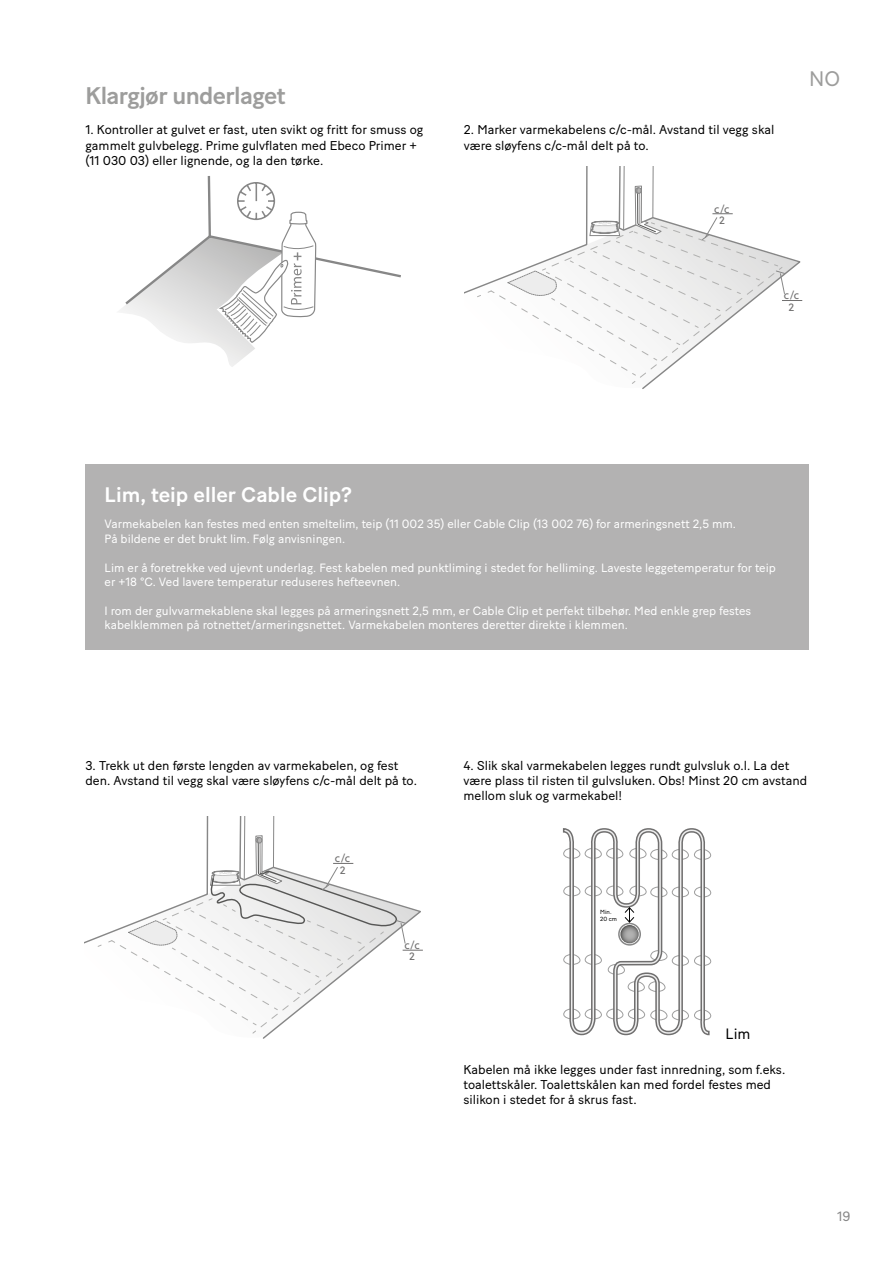
<style>
.page{position:relative;width:893px;height:1263px;background:#fff}
.page>*{position:absolute;margin:0;border:0;box-sizing:border-box;transform-origin:0 0}
.t1{font:500 24px "Baton Turbo";letter-spacing:-.025em;color:#9d9d9c}
.t2{font:500 21px "Baton Turbo";color:#fff}
.t3{font:21px "Baton Turbo";color:#9d9d9c}
.t4{font:15px "Baton Turbo";color:#000}
.t5{font:13.5px "Baton Turbo";color:#878787}
.t6{font:12.75px/15.3px "Baton Turbo";color:#000}
.t7{font:12px/14.4px "Baton Turbo";color:#fff}
.t8{font:11.25px/11.2px "Soleil";color:#706f6f;text-align:center}
.t9{font:6px/7.2px "Baton Turbo";color:#000}
</style>
<div class="page">
<svg style="left:85px;top:816px;width:338px;height:223px"></svg>
<svg style="left:562px;top:828px;width:150px;height:208px"></svg>
<div style="left:85px;top:464px;width:724px;height:186px;background:#b3b2b2"></div>
<svg style="left:120px;top:176px;width:281px;height:191px"></svg>
<svg style="left:464px;top:167px;width:339px;height:222px"></svg>
<h1 class="t1" style="left:85px;top:78px;width:202px">Klargjør underlaget</h1>
<p class="t6" style="left:85px;top:121px;width:340px">1. Kontroller at gulvet er fast, uten svikt og fritt for smuss og gammelt gulvbelegg. Prime gulvflaten med Ebeco Primer + (11 030 03) eller lignende, og la den tørke.</p>
<p class="t6" style="left:464px;top:121px;width:312px">2. Marker varmekabelens c/c-mål. Avstand til vegg skal være sløyfens c/c-mål delt på to.</p>
<p class="t8" style="left:714px;top:203px;width:17px">c/c<br>2</p>
<h2 class="t3" style="left:809px;top:63px;width:33px">NO</h2>
<p class="t8" style="left:784px;top:289px;width:17px">c/c<br>2</p>
<h2 class="t2" style="left:105px;top:478px;width:249px">Lim, teip eller Cable Clip?</h2>
<p class="t7" style="left:105px;top:516px;width:633px">Varmekabelen kan festes med enten smeltelim, teip (11 002 35) eller Cable Clip (13 002 76) for armeringsnett 2,5 mm.<br>På bildene er det brukt lim. Følg anvisningen.</p>
<p class="t7" style="left:105px;top:559px;width:673px">Lim er å foretrekke ved ujevnt underlag. Fest kabelen med punktliming i stedet for helliming. Laveste leggetemperatur for teip er +18 °C. Ved lavere temperatur reduseres hefteevnen.</p>
<p class="t7" style="left:105px;top:602px;width:648px">I rom der gulvvarmekablene skal legges på armeringsnett 2,5 mm, er Cable Clip et perfekt tilbehør. Med enkle grep festes kabelklemmen på rotnettet/armeringsnettet. Varmekabelen monteres deretter direkte i klemmen.</p>
<p class="t6" style="left:85px;top:756px;width:333px">3. Trekk ut den første lengden av varmekabelen, og fest den. Avstand til vegg skal være sløyfens c/c-mål delt på to.</p>
<p class="t8" style="left:335px;top:852px;width:17px">c/c<br>2</p>
<p class="t8" style="left:404px;top:939px;width:17px">c/c<br>2</p>
<p class="t6" style="left:463px;top:756px;width:345px">4. Slik skal varmekabelen legges rundt gulvsluk o.l. La det være plass til risten til gulvsluken. Obs! Minst 20 cm avstand mellom sluk og varmekabel!</p>
<p class="t9" style="left:600px;top:908px;width:18px">Min.<br>20 cm</p>
<p class="t4" style="left:726px;top:1022px;width:26px">Lim</p>
<p class="t6" style="left:463px;top:1060px;width:323px">Kabelen må ikke legges under fast innredning, som f.eks. toalettskåler. Toalettskålen kan med fordel festes med silikon i stedet for å skrus fast.</p>
<p class="t5" style="left:837px;top:1206px;width:15px">19</p>
</div>
